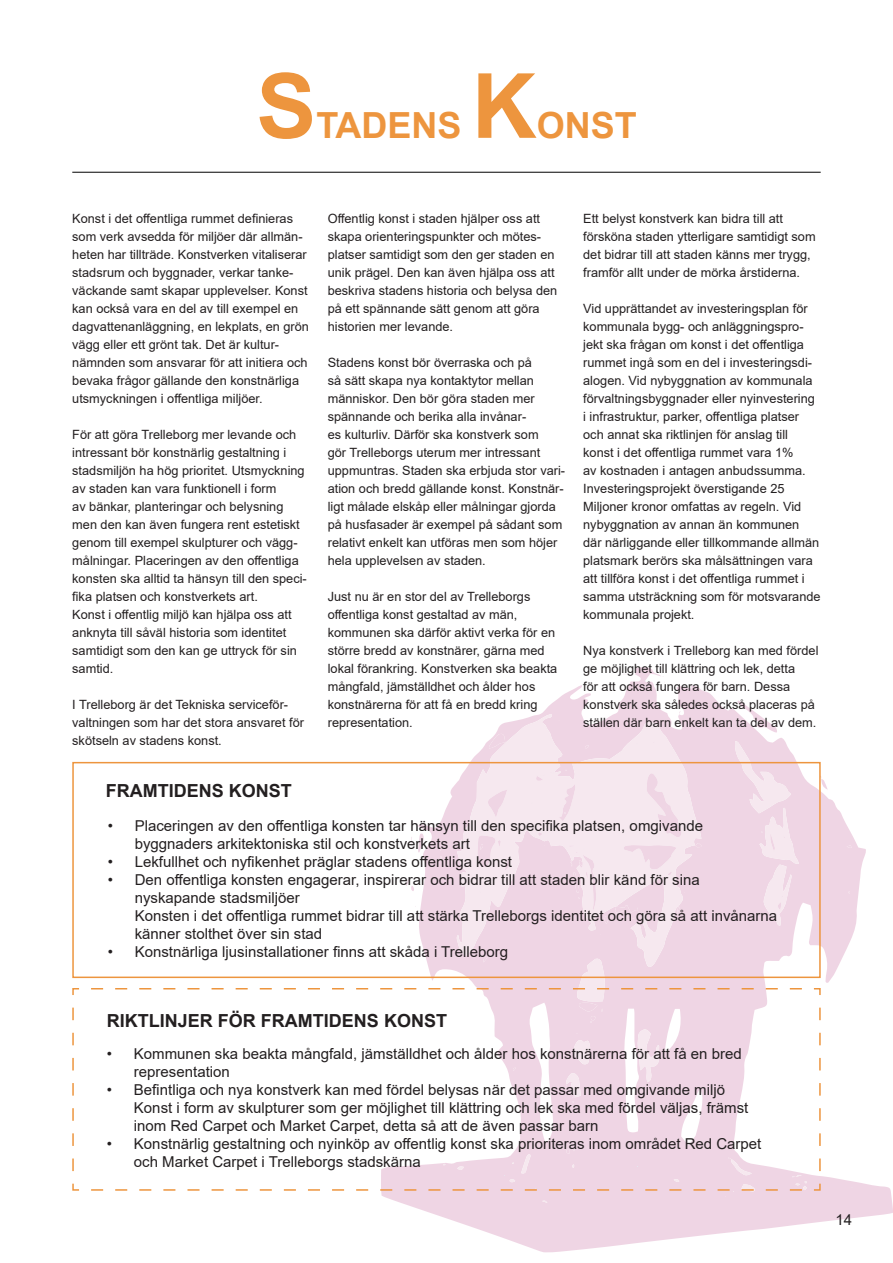
<style>
.page{position:relative;width:893px;height:1263px;background:#fff}
.page>*{position:absolute;margin:0;border:0;box-sizing:border-box;transform-origin:0 0}
.t1{font:700 90px "Arial";color:#ed953e}
.t2{font:700 36px "Arial";color:#ed953e}
.t3{font:700 18px "Arial";color:#231f20}
.t4{font:15px/18px "Arial";color:#231f20}
.t5{font:12.75px/18px "Arial";color:#231f20}
</style>
<div class="page">
<svg style="left:381px;top:667px;width:512px;height:585px"></svg>
<svg style="left:737px;top:700px;width:40px;height:32px"></svg>
<svg style="left:418px;top:833px;width:6px;height:19px"></svg>
<svg style="left:406px;top:878px;width:9px;height:13px"></svg>
<svg style="left:661px;top:676px;width:4px;height:7px"></svg>
<svg style="left:821px;top:775px;width:7px;height:16px"></svg>
<svg style="left:456px;top:714px;width:245px;height:238px;background:#f3e0ea"></svg>
<svg style="left:489px;top:733px;width:16px;height:15px"></svg>
<svg style="left:695px;top:843px;width:6px;height:5px"></svg>
<svg style="left:677px;top:906px;width:3px;height:7px"></svg>
<svg style="left:585px;top:745px;width:4px;height:3px"></svg>
<svg style="left:846px;top:845px;width:6px;height:4px"></svg>
<svg style="left:615px;top:905px;width:25px;height:15px"></svg>
<svg style="left:440px;top:850px;width:2px;height:17px"></svg>
<svg style="left:538px;top:832px;width:4px;height:4px"></svg>
<svg style="left:623px;top:844px;width:54px;height:31px;background:#f3e0ea"></svg>
<svg style="left:486px;top:790px;width:21px;height:32px"></svg>
<svg style="left:569px;top:845px;width:40px;height:79px;background:#f3e1eb"></svg>
<svg style="left:535px;top:774px;width:9px;height:7px"></svg>
<svg style="left:734px;top:741px;width:65px;height:185px;background:#f1dae7"></svg>
<svg style="left:646px;top:773px;width:36px;height:65px;background:#f3e1eb"></svg>
<svg style="left:477px;top:835px;width:34px;height:35px"></svg>
<svg style="left:559px;top:784px;width:17px;height:37px"></svg>
<hr style="left:72px;top:172px;width:749px;height:1px;background:#000">
<div style="left:381px;top:1191px;width:430px;height:12px;background:#efd5e4"></div>
<svg style="left:85px;top:952px;width:717px;height:35px"></svg>
<svg style="left:72px;top:987px;width:749px;height:204px"></svg>
<div style="left:72px;top:762px;width:749px;height:216px;border:2px solid #ed953e"></div>
<p class="t1" style="left:256px;top:43px;width:62px">S</p>
<p class="t2" style="left:316px;top:100px;width:147px">TADENS</p>
<p class="t1" style="left:472px;top:43px;width:66px">K</p>
<p class="t2" style="left:537px;top:100px;width:102px">ONST</p>
<p class="t5" style="left:72px;top:209px;width:238px">Konst i det offentliga rummet definieras som verk avsedda för miljöer där allmän&shy;heten har tillträde. Konstverken vitaliserar stadsrum och byggnader, verkar tanke&shy;väckande samt skapar upplevelser. Konst kan också vara en del av till exempel en dagvattenanläggning, en lekplats, en grön vägg eller ett grönt tak. Det är kultur&shy;nämnden som ansvarar för att initiera och bevaka frågor gällande den konstnärliga utsmyckningen i offentliga miljöer.</p>
<p class="t5" style="left:72px;top:425px;width:236px">För att göra Trelleborg mer levande och intressant bör konstnärlig gestaltning i stadsmiljön ha hög prioritet. Utsmyckning av staden kan vara funktionell i form<br>av bänkar, planteringar och belysning men den kan även fungera rent estetiskt genom till exempel skulpturer och vägg&shy;målningar. Placeringen av den offentliga konsten ska alltid ta hänsyn till den speci&shy;fika platsen och konstverkets art.</p>
<p class="t5" style="left:72px;top:605px;width:226px">Konst i offentlig miljö kan hjälpa oss att anknyta till såväl historia som identitet samtidigt som den kan ge uttryck för sin samtid.</p>
<p class="t5" style="left:72px;top:695px;width:233px">I Trelleborg är det Tekniska serviceför&shy;valtningen som har det stora ansvaret för skötseln av stadens konst.</p>
<p class="t3" style="left:106px;top:778px;width:187px">FRAMTIDENS KONST</p>
<p class="t5" style="left:328px;top:209px;width:231px">Offentlig konst i staden hjälper oss att skapa orienteringspunkter och mötes&shy;platser samtidigt som den ger staden en unik prägel. Den kan även hjälpa oss att beskriva stadens historia och belysa den på ett spännande sätt genom att göra historien mer levande.</p>
<p class="t5" style="left:328px;top:353px;width:239px">Stadens konst bör överraska och på<br>så sätt skapa nya kontaktytor mellan människor. Den bör göra staden mer spännande och berika alla invånar-<br>es kulturliv. Därför ska konstverk som<br>gör Trelleborgs uterum mer intressant uppmuntras. Staden ska erbjuda stor vari&shy;ation och bredd gällande konst. Konstnär&shy;ligt målade elskåp eller målningar gjorda på husfasader är exempel på sådant som relativt enkelt kan utföras men som höjer hela upplevelsen av staden.</p>
<p class="t5" style="left:328px;top:587px;width:231px">Just nu är en stor del av Trelleborgs offentliga konst gestaltad av män, kommunen ska därför aktivt verka för en större bredd av konstnärer, gärna med lokal förankring. Konstverken ska beakta mångfald, jämställdhet och ålder hos konstnärerna för att få en bredd kring representation.</p>
<p class="t5" style="left:583px;top:209px;width:234px">Ett belyst konstverk kan bidra till att försköna staden ytterligare samtidigt som det bidrar till att staden känns mer trygg, framför allt under de mörka årstiderna.</p>
<p class="t5" style="left:583px;top:299px;width:239px">Vid upprättandet av investeringsplan för kommunala bygg- och anläggningspro&shy;jekt ska frågan om konst i det offentliga rummet ingå som en del i investeringsdi&shy;alogen. Vid nybyggnation av kommunala förvaltningsbyggnader eller nyinvestering i infrastruktur, parker, offentliga platser och annat ska riktlinjen för anslag till konst i det offentliga rummet vara 1%<br>av kostnaden i antagen anbudssumma.<br>Investeringsprojekt överstigande 25<br>Miljoner kronor omfattas av regeln. Vid nybyggnation av annan än kommunen där närliggande eller tillkommande allmän platsmark berörs ska målsättningen vara att tillföra konst i det offentliga rummet i samma utsträckning som för motsvarande kommunala projekt.</p>
<p class="t5" style="left:583px;top:641px;width:237px">Nya konstverk i Trelleborg kan med fördel ge möjlighet till klättring och lek, detta<br>för att också fungera för barn. Dessa konstverk ska således också placeras på ställen där barn enkelt kan ta del av dem.</p>
<p class="t4" style="left:135px;top:816px;width:570px;text-indent:-27px">• Placeringen av den offentliga konsten tar hänsyn till den specifika platsen, omgivande byggnaders arkitektoniska stil och konstverkets art</p>
<p class="t4" style="left:108px;top:852px;width:406px">• Lekfullhet och nyfikenhet präglar stadens offentliga konst</p>
<p class="t4" style="left:135px;top:870px;width:644px;text-indent:-27px">• Den offentliga konsten engagerar, inspirerar och bidrar till att staden blir känd för sina nyskapande stadsmiljöer<br>Konsten i det offentliga rummet bidrar till att stärka Trelleborgs identitet och göra så att invånarna känner stolthet över sin stad</p>
<p class="t4" style="left:108px;top:942px;width:402px">• Konstnärliga ljusinstallationer finns att skåda i Trelleborg</p>
<p class="t3" style="left:107px;top:1008px;width:342px">RIKTLINJER FÖR FRAMTIDENS KONST</p>
<p class="t4" style="left:134px;top:1044px;width:609px;text-indent:-27px">• Kommunen ska beakta mångfald, jämställdhet och ålder hos konstnärerna för att få en bred representation</p>
<p class="t4" style="left:134px;top:1080px;width:616px;text-indent:-27px">• Befintliga och nya konstverk kan med fördel belysas när det passar med omgivande miljö<br>Konst i form av skulpturer som ger möjlighet till klättring och lek ska med fördel väljas, främst inom Red Carpet och Market Carpet, detta så att de även passar barn</p>
<p class="t4" style="left:134px;top:1134px;width:629px;text-indent:-27px">• Konstnärlig gestaltning och nyinköp av offentlig konst ska prioriteras inom området Red Carpet och Market Carpet i Trelleborgs stadskärna</p>
<p class="t4" style="left:836px;top:1210px;width:18px">14</p>
</div>
